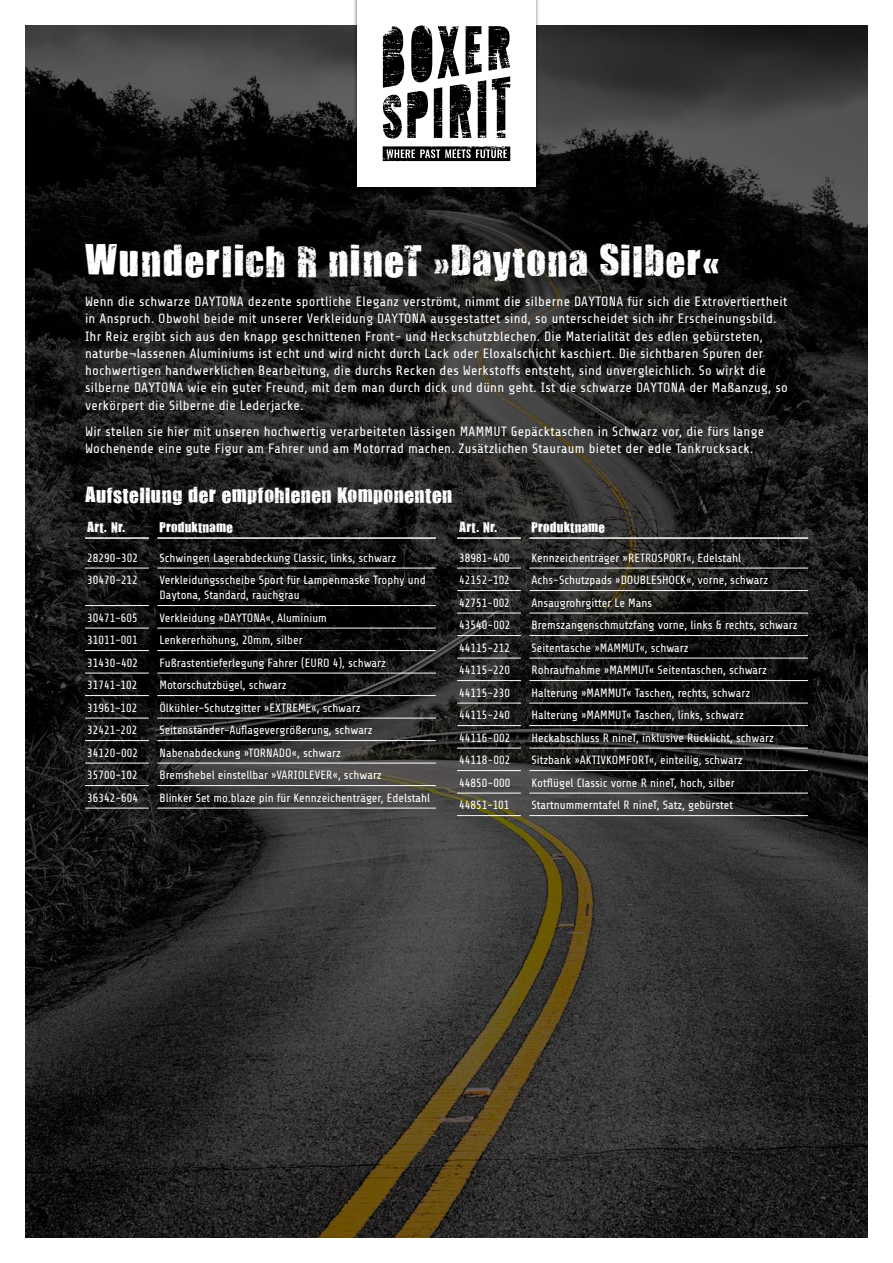
<style>
.page{position:relative;width:893px;height:1263px;background:#fff}
.page>*{position:absolute;margin:0;border:0;box-sizing:border-box;transform-origin:0 0}
.t1{font:36px "Waldschrift";letter-spacing:.02em;color:#fff}
.t2{font:18px "Waldschrift";letter-spacing:.01em;color:#fff}
.t3{font:13.5px/17.2px "Share Tech";letter-spacing:.02em;color:#fff}
.t4{font:12px/15px "Share Tech";color:#fff}
.t5{font:12px "Waldschrift";color:#fff}
.s1{font-family:"Almaq Rough"}
</style>
<div class="page">
<img style="left:26px;top:26px;width:841px;height:1211px">
<div style="left:353px;top:0;width:187px;height:191px;background:#000;opacity:.55"></div>
<div style="left:357px;top:0;width:179px;height:187px;background:#fff"></div>
<svg style="left:383px;top:146px;width:127px;height:15px;background:#464646"></svg>
<svg style="left:383px;top:26px;width:127px;height:113px"></svg>
<hr style="left:85px;top:568px;width:64px;height:1px;background:#fff">
<hr style="left:157px;top:568px;width:279px;height:1px;background:#fff">
<hr style="left:85px;top:605px;width:64px;height:1px;background:#fff">
<hr style="left:157px;top:605px;width:279px;height:1px;background:#fff">
<hr style="left:85px;top:628px;width:64px;height:1px;background:#fff">
<hr style="left:157px;top:628px;width:279px;height:1px;background:#fff">
<hr style="left:85px;top:650px;width:64px;height:1px;background:#fff">
<hr style="left:157px;top:650px;width:279px;height:1px;background:#fff">
<hr style="left:85px;top:673px;width:64px;height:1px;background:#fff">
<hr style="left:157px;top:673px;width:279px;height:1px;background:#fff">
<hr style="left:85px;top:695px;width:64px;height:1px;background:#fff">
<hr style="left:157px;top:695px;width:279px;height:1px;background:#fff">
<hr style="left:85px;top:718px;width:64px;height:1px;background:#fff">
<hr style="left:157px;top:718px;width:279px;height:1px;background:#fff">
<hr style="left:85px;top:740px;width:64px;height:1px;background:#fff">
<hr style="left:157px;top:740px;width:279px;height:1px;background:#fff">
<hr style="left:85px;top:763px;width:64px;height:1px;background:#fff">
<hr style="left:157px;top:763px;width:279px;height:1px;background:#fff">
<hr style="left:85px;top:785px;width:64px;height:1px;background:#fff">
<hr style="left:157px;top:785px;width:279px;height:1px;background:#fff">
<hr style="left:85px;top:808px;width:64px;height:1px;background:#fff">
<hr style="left:157px;top:808px;width:279px;height:1px;background:#fff">
<hr style="left:85px;top:537px;width:64px;height:2px;background:#fff">
<hr style="left:157px;top:537px;width:279px;height:2px;background:#fff">
<hr style="left:457px;top:568px;width:64px;height:1px;background:#fff">
<hr style="left:529px;top:568px;width:279px;height:1px;background:#fff">
<hr style="left:457px;top:590px;width:64px;height:1px;background:#fff">
<hr style="left:529px;top:590px;width:279px;height:1px;background:#fff">
<hr style="left:457px;top:613px;width:64px;height:1px;background:#fff">
<hr style="left:529px;top:613px;width:279px;height:1px;background:#fff">
<hr style="left:457px;top:635px;width:64px;height:1px;background:#fff">
<hr style="left:529px;top:635px;width:279px;height:1px;background:#fff">
<hr style="left:457px;top:658px;width:64px;height:1px;background:#fff">
<hr style="left:529px;top:658px;width:279px;height:1px;background:#fff">
<hr style="left:457px;top:680px;width:64px;height:1px;background:#fff">
<hr style="left:529px;top:680px;width:279px;height:1px;background:#fff">
<hr style="left:457px;top:703px;width:64px;height:1px;background:#fff">
<hr style="left:529px;top:703px;width:279px;height:1px;background:#fff">
<hr style="left:457px;top:725px;width:64px;height:1px;background:#fff">
<hr style="left:529px;top:725px;width:279px;height:1px;background:#fff">
<hr style="left:457px;top:748px;width:64px;height:1px;background:#fff">
<hr style="left:529px;top:748px;width:279px;height:1px;background:#fff">
<hr style="left:457px;top:770px;width:64px;height:1px;background:#fff">
<hr style="left:529px;top:770px;width:279px;height:1px;background:#fff">
<hr style="left:457px;top:793px;width:64px;height:1px;background:#fff">
<hr style="left:529px;top:793px;width:279px;height:1px;background:#fff">
<hr style="left:457px;top:815px;width:64px;height:1px;background:#fff">
<hr style="left:529px;top:815px;width:279px;height:1px;background:#fff">
<hr style="left:457px;top:537px;width:64px;height:2px;background:#fff">
<hr style="left:529px;top:537px;width:279px;height:2px;background:#fff">
<h1 class="t1" style="left:85px;top:237px;width:636px">Wunderlich R nineT <span class="s1">»</span>Daytona Silber<span class="s1">«</span></h1>
<p class="t3" style="left:85px;top:293px;width:704px">Wenn die schwarze DAYTONA dezente sportliche Eleganz verströmt, nimmt die silberne DAYTONA für sich die Extrovertiertheit in Anspruch. Obwohl beide mit unserer Verkleidung DAYTONA ausgestattet sind, so unterscheidet sich ihr Erscheinungsbild.<br>Ihr Reiz ergibt sich aus den knapp geschnittenen Front- und Heckschutzblechen. Die Materialität des edlen gebürsteten, naturbe¬lassenen Aluminiums ist echt und wird nicht durch Lack oder Eloxalschicht kaschiert. Die sichtbaren Spuren der hochwertigen handwerklichen Bearbeitung, die durchs Recken des Werkstoffs entsteht, sind unvergleichlich. So wirkt die silberne DAYTONA wie ein guter Freund, mit dem man durch dick und dünn geht. Ist die schwarze DAYTONA der Maßanzug, so verkörpert die Silberne die Lederjacke.</p>
<p class="t3" style="left:85px;top:423px;width:680px">Wir stellen sie hier mit unseren hochwertig verarbeiteten lässigen MAMMUT Gepäcktaschen in Schwarz vor, die fürs lange<br>Wochenende eine gute Figur am Fahrer und am Motorrad machen. Zusätzlichen Stauraum bietet der edle Tankrucksack.</p>
<h2 class="t2" style="left:85px;top:482px;width:369px">Aufstellung der empfohlenen Komponenten</h2>
<p class="t5" style="left:87px;top:519px;width:40px">Art. Nr.</p>
<p class="t5" style="left:159px;top:519px;width:75px">Produktname</p>
<p class="t4" style="left:87px;top:550px;width:53px">28290-302</p>
<p class="t4" style="left:159px;top:550px;width:238px">Schwingen Lagerabdeckung Classic, links, schwarz</p>
<p class="t4" style="left:87px;top:573px;width:52px">30470-212</p>
<p class="t4" style="left:159px;top:573px;width:268px">Verkleidungsscheibe Sport für Lampenmaske Trophy und<br>Daytona, Standard, rauchgrau</p>
<p class="t4" style="left:87px;top:610px;width:52px">30471-605</p>
<p class="t4" style="left:159px;top:610px;width:169px">Verkleidung »DAYTONA«, Aluminium</p>
<p class="t4" style="left:87px;top:633px;width:52px">31011-001</p>
<p class="t4" style="left:159px;top:633px;width:145px">Lenkererhöhung, 20mm, silber</p>
<p class="t4" style="left:87px;top:655px;width:53px">31430-402</p>
<p class="t4" style="left:159px;top:655px;width:228px">Fußrastentieferlegung Fahrer (EURO 4), schwarz</p>
<p class="t4" style="left:87px;top:678px;width:52px">31741-102</p>
<p class="t4" style="left:159px;top:678px;width:129px">Motorschutzbügel, schwarz</p>
<p class="t4" style="left:87px;top:700px;width:52px">31961-102</p>
<p class="t4" style="left:159px;top:700px;width:203px">Ölkühler-Schutzgitter »EXTREME«, schwarz</p>
<p class="t4" style="left:87px;top:723px;width:52px">32421-202</p>
<p class="t4" style="left:159px;top:723px;width:215px">Seitenständer-Auflagevergrößerung, schwarz</p>
<p class="t4" style="left:87px;top:745px;width:53px">34120-002</p>
<p class="t4" style="left:159px;top:745px;width:183px">Nabenabdeckung »TORNADO«, schwarz</p>
<p class="t4" style="left:87px;top:768px;width:52px">35700-102</p>
<p class="t4" style="left:159px;top:768px;width:224px">Bremshebel einstellbar »VARIOLEVER«, schwarz</p>
<p class="t4" style="left:87px;top:790px;width:53px">36342-604</p>
<p class="t4" style="left:159px;top:790px;width:272px">Blinker Set mo.blaze pin für Kennzeichenträger, Edelstahl</p>
<p class="t5" style="left:459px;top:519px;width:40px">Art. Nr.</p>
<p class="t5" style="left:532px;top:519px;width:75px">Produktname</p>
<p class="t4" style="left:459px;top:550px;width:52px">38981-400</p>
<p class="t4" style="left:532px;top:550px;width:211px">Kennzeichenträger »RETROSPORT«, Edelstahl</p>
<p class="t4" style="left:459px;top:573px;width:52px">42152-102</p>
<p class="t4" style="left:532px;top:573px;width:238px">Achs-Schutzpads »DOUBLESHOCK«, vorne, schwarz</p>
<p class="t4" style="left:459px;top:595px;width:52px">42751-002</p>
<p class="t4" style="left:532px;top:595px;width:122px">Ansaugrohrgitter Le Mans</p>
<p class="t4" style="left:459px;top:618px;width:53px">43540-002</p>
<p class="t4" style="left:532px;top:618px;width:268px">Bremszangenschmutzfang vorne, links &amp; rechts, schwarz</p>
<p class="t4" style="left:459px;top:640px;width:52px">44115-212</p>
<p class="t4" style="left:532px;top:640px;width:159px">Seitentasche »MAMMUT«, schwarz</p>
<p class="t4" style="left:459px;top:663px;width:52px">44115-220</p>
<p class="t4" style="left:532px;top:663px;width:237px">Rohraufnahme »MAMMUT« Seitentaschen, schwarz</p>
<p class="t4" style="left:459px;top:685px;width:52px">44115-230</p>
<p class="t4" style="left:532px;top:685px;width:220px">Halterung »MAMMUT« Taschen, rechts, schwarz</p>
<p class="t4" style="left:459px;top:708px;width:52px">44115-240</p>
<p class="t4" style="left:532px;top:708px;width:214px">Halterung »MAMMUT« Taschen, links, schwarz</p>
<p class="t4" style="left:459px;top:730px;width:53px">44116-002</p>
<p class="t4" style="left:532px;top:730px;width:244px">Heckabschluss R nineT, inklusive Rücklicht, schwarz</p>
<p class="t4" style="left:459px;top:753px;width:53px">44118-002</p>
<p class="t4" style="left:532px;top:753px;width:213px">Sitzbank »AKTIVKOMFORT«, einteilig, schwarz</p>
<p class="t4" style="left:459px;top:775px;width:53px">44850-000</p>
<p class="t4" style="left:532px;top:775px;width:205px">Kotflügel Classic vorne R nineT, hoch, silber</p>
<p class="t4" style="left:459px;top:798px;width:52px">44851-101</p>
<p class="t4" style="left:532px;top:798px;width:203px">Startnummerntafel R nineT, Satz, gebürstet</p>
</div>
